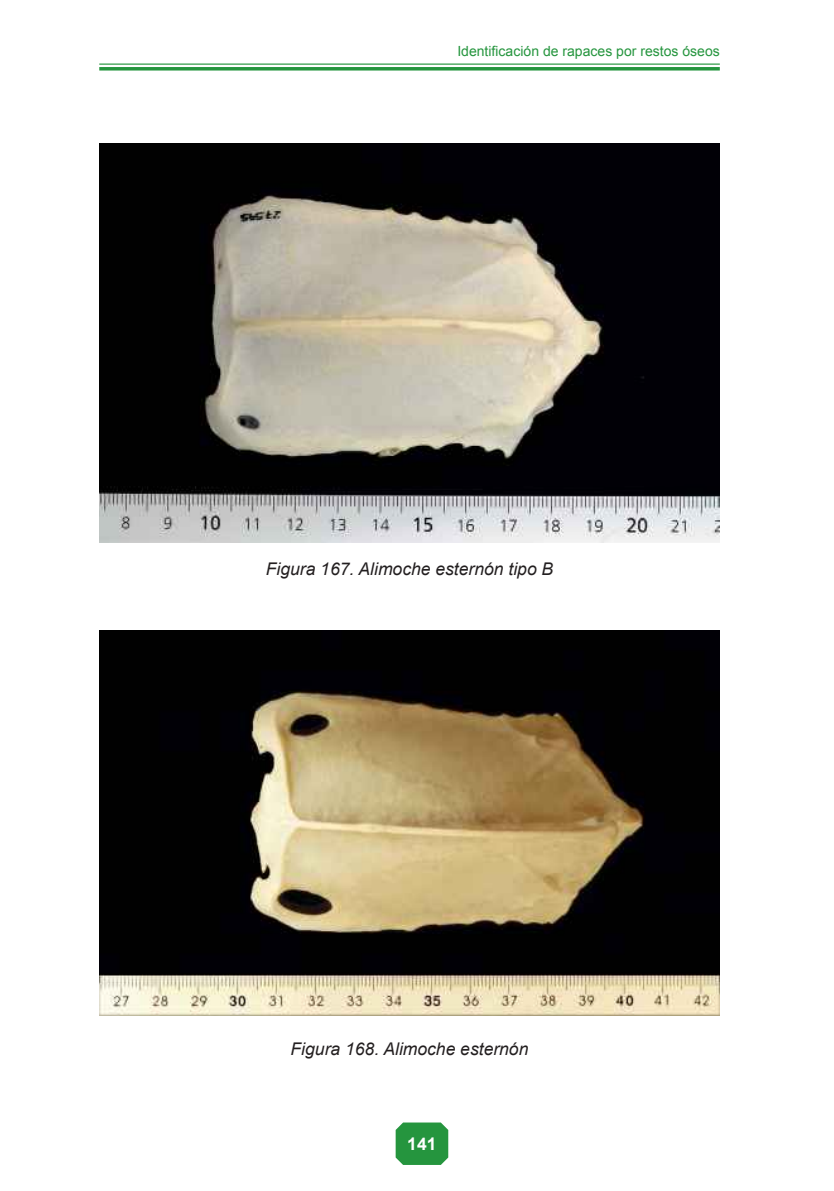
<style>
.page{position:relative;width:834px;height:1191px;background:#fff}
.page>*{position:absolute;margin:0;border:0;box-sizing:border-box;transform-origin:0 0}
.t1{font:italic 17.5px "Arial";color:#231f20}
.t2{font:700 17.5px "Arial";color:#fff}
.t3{font:14px "Arial";color:#25953e}
</style>
<div class="page">
<svg style="left:395px;top:1122px;width:53px;height:42px;background:#339c4a"></svg>
<hr style="left:99px;top:64px;width:620px;height:1px;background:#25953e">
<svg style="left:99px;top:67px;width:620px;height:4px;background:#3fa255"></svg>
<img style="left:99px;top:630px;width:620px;height:385px">
<img style="left:99px;top:143px;width:620px;height:400px">
<p class="t3" style="left:457px;top:42px;width:264px">Identificación de rapaces por restos óseos</p>
<p class="t1" style="left:266px;top:557px;width:289px">Figura 167. Alimoche esternón tipo B</p>
<p class="t1" style="left:290px;top:1037px;width:239px">Figura 168. Alimoche esternón</p>
<p class="t2" style="left:407px;top:1132px;width:31px">141</p>
</div>
